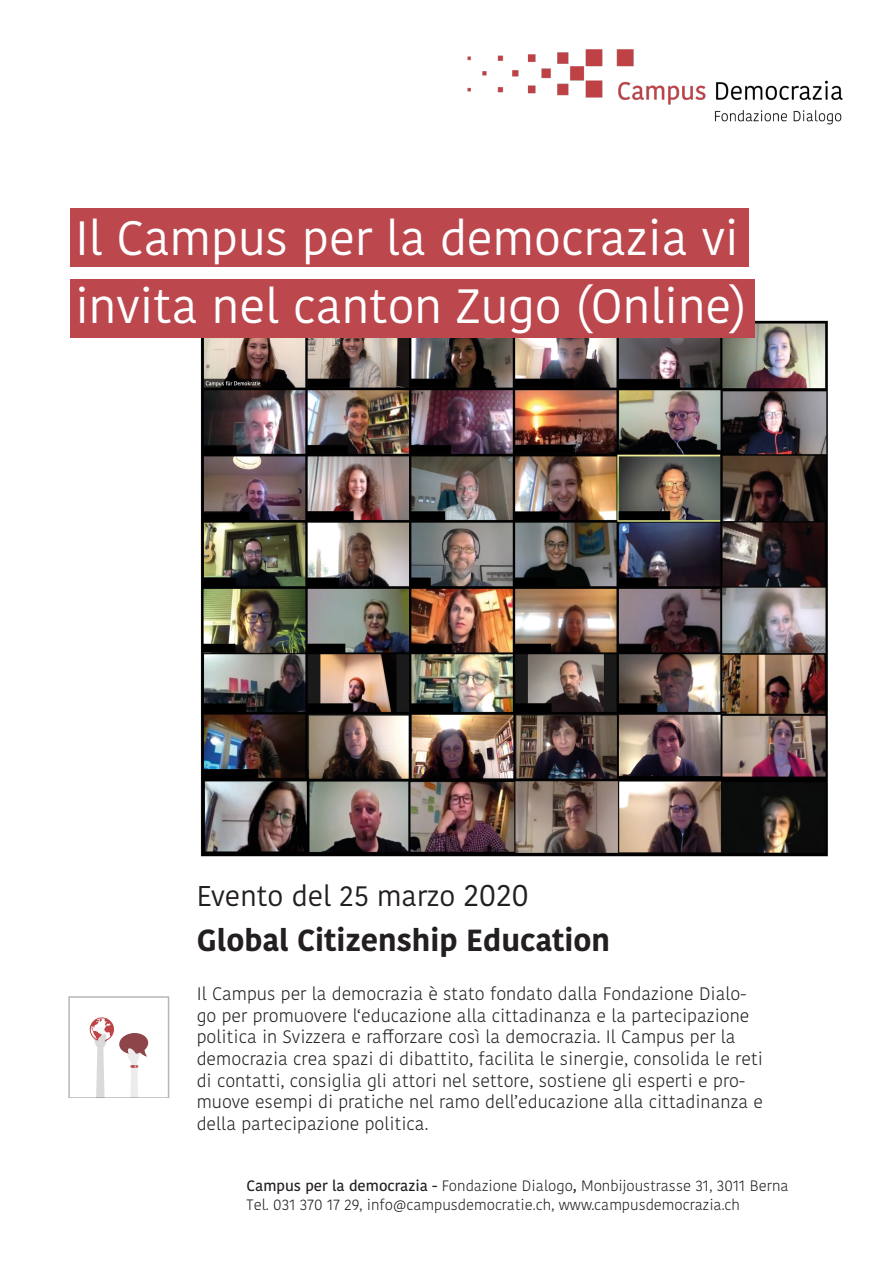
<style>
.page{position:relative;width:893px;height:1263px;background:#fff}
.page>*{position:absolute;margin:0;border:0;box-sizing:border-box;transform-origin:0 0}
.t1{font:48px/68.6px "Kohinoor Devanagari";color:#fff}
.t2{font:700 30.45px "Kohinoor Devanagari";color:#231f20}
.t3{font:28.5px "Kohinoor Devanagari";color:#231f20}
.t4{font:300 18px/21.6px "Kohinoor Devanagari";color:#231f20}
.t5{font:300 15px "Kohinoor Devanagari";color:#231f20}
.s1{font-size:30.45px}
.s2{font-weight:500}
</style>
<div class="page">
<svg style="left:89px;top:1017px;width:60px;height:80px"></svg>
<img style="left:198px;top:315px;width:630px;height:542px">
<img style="left:467px;top:49px;width:376px;height:76px">
<div style="left:70px;top:208px;width:678px;height:58px;background:#bc484e"></div>
<div style="left:70px;top:279px;width:684px;height:58px;background:#bc484e"></div>
<p class="t1" style="left:75px;top:204px;width:673px">Il Campus per la democrazia vi invita nel canton Zugo (Online)</p>
<p class="t3" style="left:197px;top:879px;width:334px">Evento del 25 marzo <span class="s1">2020</span></p>
<p class="t2" style="left:197px;top:913px;width:415px">Global Citizenship Education</p>
<p class="t4" style="left:197px;top:983px;width:568px">Il Campus per la democrazia è stato fondato dalla Fondazione Dialo&shy;go per promuovere l‘educazione alla cittadinanza e la partecipazione politica in Svizzera e rafforzare così la democrazia. Il Campus per la democrazia crea spazi di dibattito, facilita le sinergie, consolida le reti di contatti, consiglia gli attori nel settore, sostiene gli esperti e pro&shy;muove esempi di pratiche nel ramo dell’educazione alla cittadinanza e della partecipazione politica.</p>
<p class="t5" style="left:247px;top:1177px;width:543px"><span class="s2">Campus per la democrazia -</span> Fondazione Dialogo<span class="s2">,</span> Monbijoustrasse 31, 3011 Berna</p>
<p class="t5" style="left:247px;top:1196px;width:495px">Tel. 031 370 17 29, info@campusdemocratie.ch, www.campusdemocrazia.ch</p>
</div>
